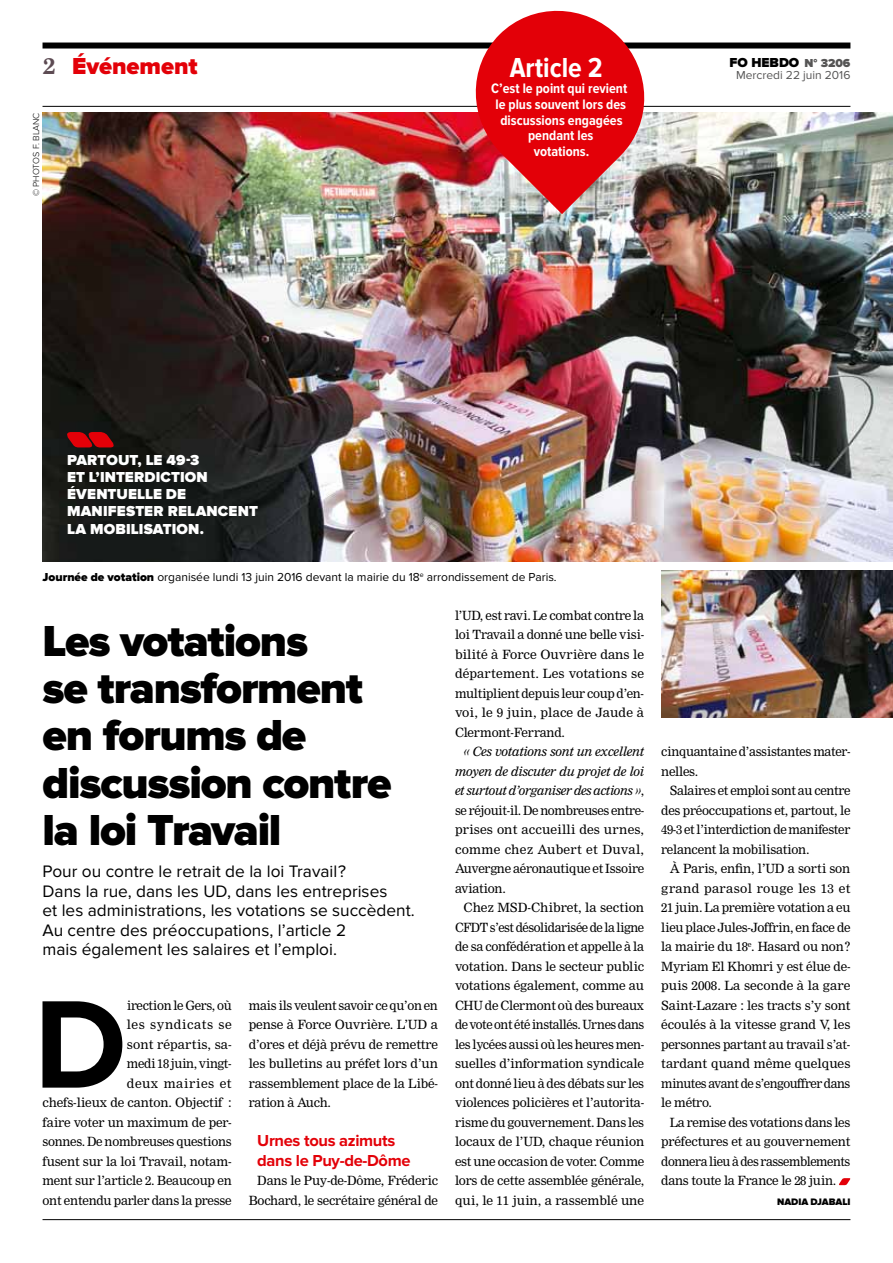
<style>
.page{position:relative;width:893px;height:1263px;background:#fff}
.page>*{position:absolute;margin:0;border:0;box-sizing:border-box;transform-origin:0 0}
.t1{font:700 129.45px "Proxima Nova";color:#000}
.t2{font:900 45px/47.2px "Proxima Nova";letter-spacing:-.025em;color:#000}
.t3{font:700 28.5px "Proxima Nova Cond";color:#fff}
.t4{font:900 24px "Proxima Nova";color:#e30008}
.t5{font:17.25px/19.5px "Proxima Nova";color:#000}
.t6{font:700 16.5px/19.5px "Proxima Nova";letter-spacing:-.02em;color:#e30008}
.t7{font:900 15px/17.2px "Proxima Nova";letter-spacing:.01em;color:#fff}
.t8{font:700 14.25px/15.8px "Proxima Nova Cond";color:#fff;text-align:center}
.t9{font:900 13.5px "Proxima Nova";color:#000}
.t10{font:12.45px/19.5px "Nimrod";letter-spacing:-.02em;color:#000;text-align:justify}
.t11{font:12px "Proxima Nova";color:#000}
.t12{font:12px "Proxima Nova";color:#565555}
.t13{font:900 9.75px "Proxima Nova";color:#000}
.t14{font:300 9px "Proxima Nova";color:#000}
.s1{font-family:"Nimrod";font-weight:700;font-size:22.5px;color:#5d4b53}
.s2{font-size:12px;color:#565555}
.s3{font-weight:900}
.s4{font-style:italic}
</style>
<div class="page">
<hr style="left:43px;top:1219px;width:807px;height:1px;background:#000">
<div style="left:43px;top:43px;width:807px;height:6px;background:#000"></div>
<hr style="left:43px;top:106px;width:807px;height:1px;background:#000">
<img style="left:43px;top:112px;width:850px;height:449px">
<svg style="left:839px;top:1178px;width:12px;height:7px"></svg>
<svg style="left:467px;top:10px;width:186px;height:204px;background:#db454b"></svg>
<svg style="left:64px;top:432px;width:52px;height:15px"></svg>
<img style="left:661px;top:570px;width:232px;height:147px">
<h3 class="t4" style="left:43px;top:52px;width:157px"><span class="s1">2</span> Événement</h3>
<p class="t14" style="left:31px;top:196px;width:85px;rotate:-90deg">© photos F. BLANC</p>
<h3 class="t3" style="left:510px;top:52px;width:94px">Article 2</h3>
<p class="t8" style="left:491px;top:81px;width:138px">C’est le point qui revient le plus souvent lors des discussions engagées pendant les<br>votations.</p>
<p class="t9" style="left:730px;top:55px;width:122px">FO HEBDO <span class="s2">N° 3206</span></p>
<p class="t12" style="left:736px;top:68px;width:116px">Mercredi 22 juin 2016</p>
<p class="t7" style="left:67px;top:451px;width:142px">Parto ut, le 49-3 et l’interdiction éve ntuelle</p>
<p class="t7" style="left:166px;top:486px;width:11px">de</p>
<p class="t7" style="left:67px;top:503px;width:189px;text-indent:86px">r relancent la mobilisation.</p>
<p class="t11" style="left:43px;top:570px;width:516px"><span class="s3">Journée de votation</span> organisée lundi 13 juin 2016 devant la mairie du 18<sup>e</sup> arrondissement de Paris.</p>
<p class="t7" style="left:67px;top:503px;width:51px">manifeste</p>
<h2 class="t2" style="left:43px;top:618px;width:350px">Les votations<br>se transforment en forums de discussion contre la loi Travail</h2>
<h3 class="t5" style="left:43px;top:862px;width:374px">Pour ou contre le retrait de la loi Travail ?<br>Dans la rue, dans les UD, dans les entreprises<br>et les administrations, les votations se succèdent.<br>Au centre des préoccupations, l’article 2<br>mais également les salaires et l’emploi.</h3>
<p class="t10" style="left:43px;top:995px;width:191px;text-align:right">irection le Gers, où<br>les syndicats se<br>sont répartis, sa-<br>medi 18 juin, vingt-<br>deux mairies et<br>chefs-lieux de canton. Objectif : faire voter un maximum de per&shy;sonnes. De nombreuses questions fusent sur la loi Travail, notam&shy;ment sur l’article 2. Beaucoup en ont entendu parler dans la presse</p>
<h1 class="t1" style="left:34px;top:970px;width:94px">D</h1>
<p class="t10" style="left:249px;top:995px;width:191px">mais ils veulent savoir ce qu’on en pense à Force Ouvrière. L’UD a d’ores et déjà prévu de remettre les bulletins au préfet lors d’un rassemblement place de la Libé&shy;ration à Auch.</p>
<h3 class="t6" style="left:257px;top:1131px;width:155px">Urnes tous azimuts dans le Puy-de-Dôme</h3>
<p class="t10" style="left:249px;top:1171px;width:191px;text-align:right">Dans le Puy-de-Dôme, Fréderic<br>Bochard, le secrétaire général de</p>
<p class="t10" style="left:455px;top:605px;width:191px">l’UD, est ravi. Le combat contre la loi Travail a donné une belle visi&shy;bilité à Force Ouvrière dans le département. Les votations se multiplient depuis leur coup d’en&shy;voi, le 9 juin, place de Jaude à Clermont-Ferrand.</p>
<p class="t10" style="left:455px;top:742px;width:191px;text-indent:9px"><span class="s4">« Ces votations sont un excellent moyen de discuter du projet de loi et surtout d’organiser des actions »</span>, se réjouit-il. De nombreuses entre&shy;prises ont accueilli des urnes, comme chez Aubert et Duval, Auvergne aéronautique et Issoire aviation.</p>
<p class="t10" style="left:455px;top:898px;width:191px;text-indent:9px">Chez MSD-Chibret, la section CFDT s’est désolidarisée de la ligne de sa confédération et appelle à la votation. Dans le secteur public votations également, comme au CHU de Clermont où des bureaux de vote ont été installés. Urnes dans les lycées aussi où les heures men&shy;suelles d’information syndicale ont donné lieu à des débats sur les violences policières et l’autorita&shy;risme du gouvernement. Dans les locaux de l’UD, chaque réunion est une occasion de voter. Comme lors de cette assemblée générale, qui, le 11 juin, a rassemblé une</p>
<p class="t10" style="left:661px;top:742px;width:191px">cinquantaine d’assistantes mater&shy;nelles.</p>
<p class="t10" style="left:661px;top:781px;width:191px;text-indent:9px">Salaires et emploi sont au centre des préoccupations et, partout, le 49-3 et l’interdiction de manifester relancent la mobilisation.</p>
<p class="t10" style="left:661px;top:859px;width:191px;text-indent:9px">À Paris, enfin, l’UD a sorti son grand parasol rouge les 13 et 21 juin. La première votation a eu lieu place Jules-Joffrin, en face de la mairie du 18<sup>e</sup>. Hasard ou non?<br>Myriam El Khomri y est élue de&shy;puis 2008. La seconde à la gare Saint-Lazare : les tracts s’y sont écoulés à la vitesse grand V, les personnes partant au travail s’at&shy;tardant quand même quelques minutes avant de s’engouffrer dans le métro.</p>
<p class="t10" style="left:661px;top:1112px;width:191px;text-indent:9px">La remise des votations dans les préfectures et au gouvernement donnera lieu à des rassemblements dans toute la France le 28 juin.</p>
<p class="t13" style="left:777px;top:1196px;width:75px">Nadia Djabali</p>
</div>
